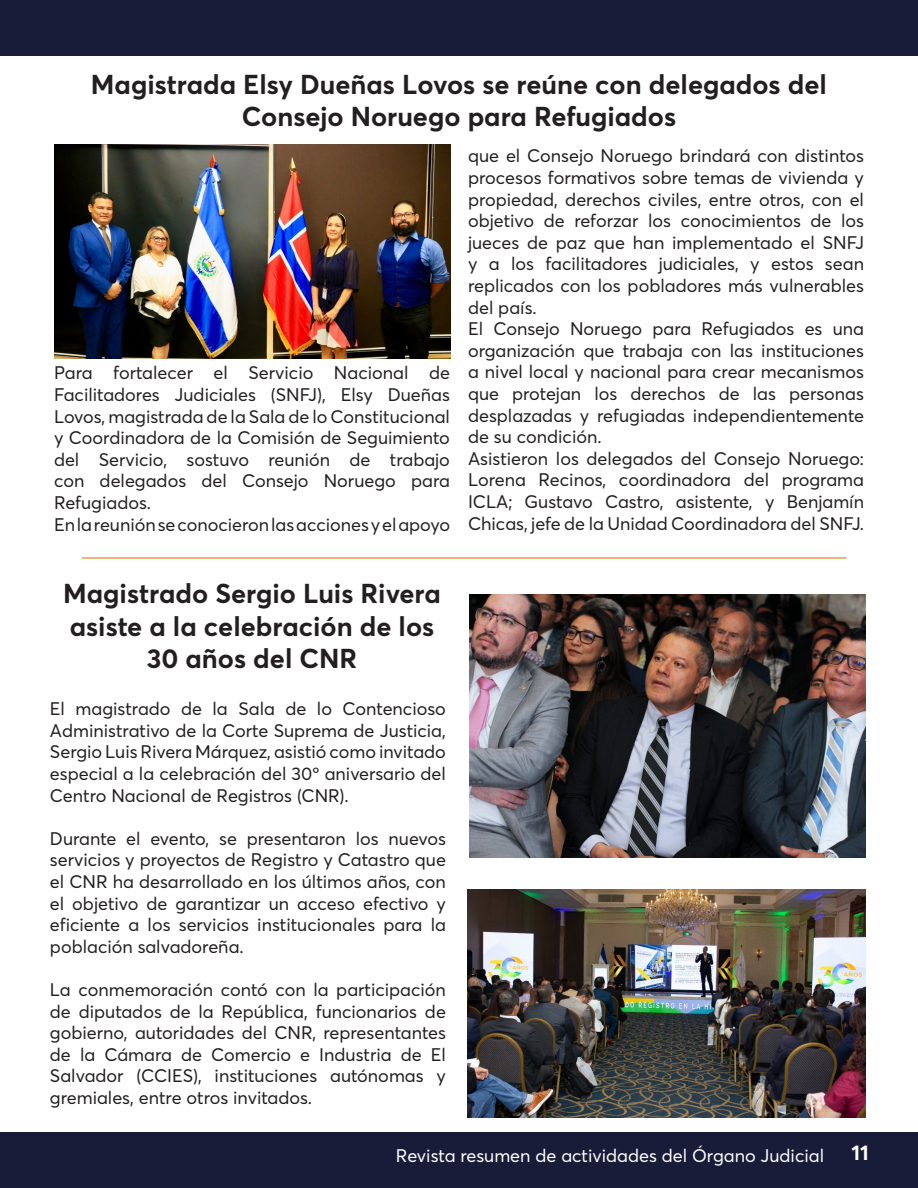
<style>
.page{position:relative;width:918px;height:1188px;background:#fff}
.page>*{position:absolute;margin:0;border:0;box-sizing:border-box;transform-origin:0 0}
.t1{font:700 27px/32.4px "Averta";color:#231f20;text-align:center}
.t2{font:700 21px "Averta";color:#fff}
.t3{font:18px/21.6px "Averta Demo PE";color:#231f20;text-align:justify}
.t4{font:18px "Averta Demo PE";color:#fff}
</style>
<div class="page">
<div style="left:0;top:1133px;width:918px;height:55px;background:#191c38"></div>
<div style="left:0;top:0;width:918px;height:55px;background:#191c38"></div>
<img style="left:470px;top:594px;width:395px;height:264px">
<img style="left:467px;top:890px;width:398px;height:228px">
<img style="left:54px;top:145px;width:396px;height:213px">
<hr style="left:82px;top:557px;width:764px;height:2px;background:#e89e4e">
<p class="t1" style="left:91px;top:68px;width:738px">Magistrada Elsy Dueñas Lovos se reúne con delegados del<br>Consejo Noruego para Refugiados</p>
<p class="t3" style="left:54px;top:362px;width:398px">Para fortalecer el Servicio Nacional de Facilitadores Judiciales (SNFJ), Elsy Dueñas Lovos, magistrada de la Sala de lo Constitucional y Coordinadora de la Comisión de Seguimiento del Servicio, sostuvo reunión de trabajo con delegados del Consejo Noruego para Refugiados.</p>
<p class="t3" style="left:54px;top:513px;width:398px">En la reunión se conocieron las acciones y el apoyo</p>
<p class="t3" style="left:468px;top:144px;width:398px">que el Consejo Noruego brindará con distintos procesos formativos sobre temas de vivienda y propiedad, derechos civiles, entre otros, con el objetivo de reforzar los conocimientos de los jueces de paz que han implementado el SNFJ y a los facilitadores judiciales, y estos sean replicados con los pobladores más vulnerables del país.</p>
<p class="t3" style="left:468px;top:317px;width:398px">El Consejo Noruego para Refugiados es una organización que trabaja con las instituciones a nivel local y nacional para crear mecanismos que protejan los derechos de las personas desplazadas y refugiadas independientemente de su condición.</p>
<p class="t3" style="left:468px;top:447px;width:398px">Asistieron los delegados del Consejo Noruego:<br>Lorena Recinos, coordinadora del programa ICLA; Gustavo Castro, asistente, y Benjamín Chicas, jefe de la Unidad Coordinadora del SNFJ.</p>
<p class="t1" style="left:63px;top:577px;width:379px">Magistrado Sergio Luis Rivera asiste a la celebración de los<br>30 años del CNR</p>
<p class="t3" style="left:50px;top:697px;width:398px">El magistrado de la Sala de lo Contencioso Administrativo de la Corte Suprema de Justicia, Sergio Luis Rivera Márquez, asistió como invitado especial a la celebración del 30º aniversario del Centro Nacional de Registros (CNR).</p>
<p class="t3" style="left:50px;top:827px;width:398px">Durante el evento, se presentaron los nuevos servicios y proyectos de Registro y Catastro que el CNR ha desarrollado en los últimos años, con el objetivo de garantizar un acceso efectivo y eficiente a los servicios institucionales para la población salvadoreña.</p>
<p class="t3" style="left:50px;top:978px;width:398px">La conmemoración contó con la participación de diputados de la República, funcionarios de gobierno, autoridades del CNR, representantes de la Cámara de Comercio e Industria de El Salvador (CCIES), instituciones autónomas y gremiales, entre otros invitados.</p>
<p class="t4" style="left:396px;top:1143px;width:430px">Revista resumen de actividades del Órgano Judicial</p>
<p class="t2" style="left:851px;top:1139px;width:19px">11</p>
</div>
